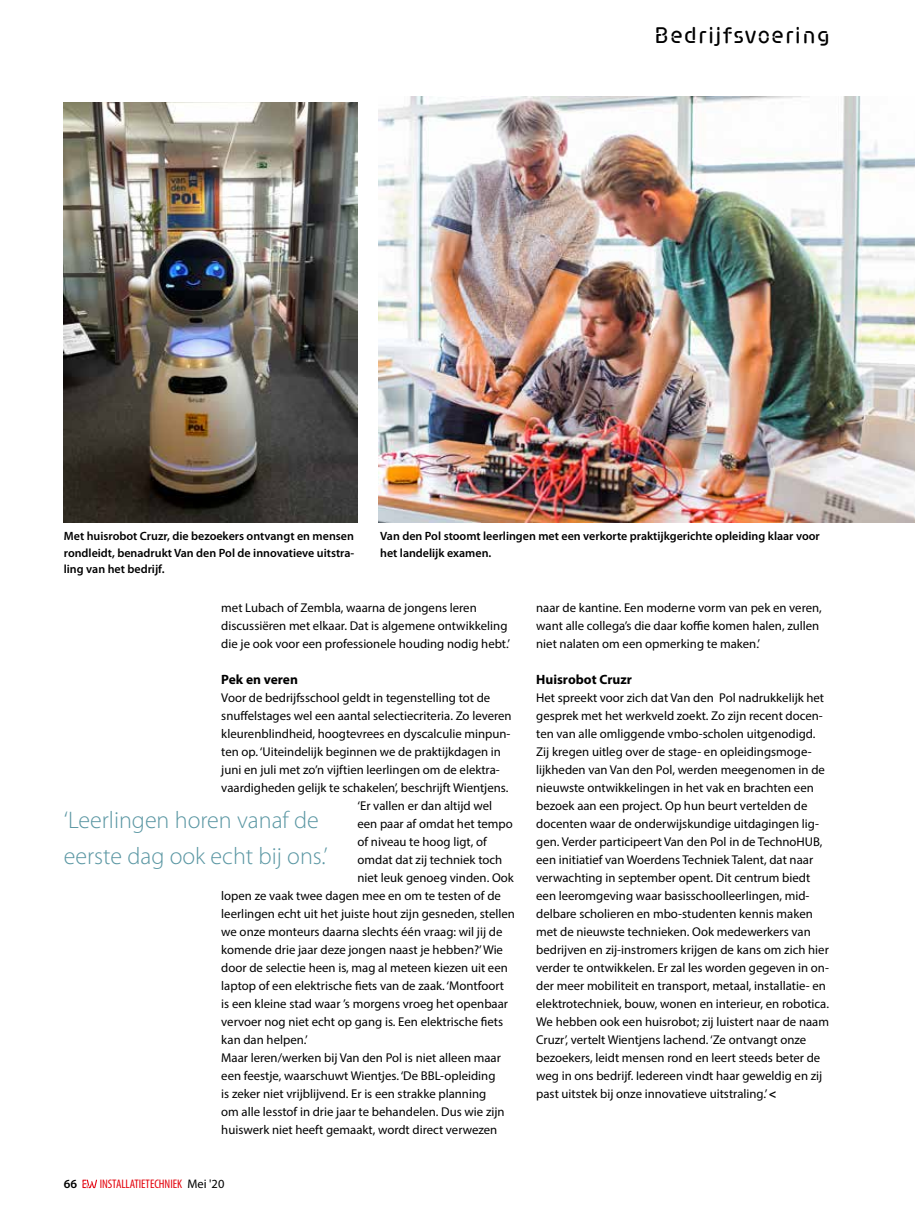
<style>
.page{position:relative;width:915px;height:1212px;background:#fff}
.page>*{position:absolute;margin:0;border:0;box-sizing:border-box;transform-origin:0 0}
.t1{font:300 24px/36px "Myriad Pro";color:#5b97a3}
.t2{font:24px "Siruca";letter-spacing:.05em;color:#000}
.t3{font:700 13.5px "Myriad Pro";color:#000}
.t4{font:12.75px/18px "Myriad Pro";color:#000}
.t5{font:condensed 12.45px "Myriad Pro";letter-spacing:-.005em;color:#e3000b}
.t6{font:600 12.45px "Myriad Pro";color:#000}
.t7{font:600 12px/16.5px "Myriad Pro";color:#000;text-align:justify}
.s1{font-stretch:normal;color:#000}
.s2{font-weight:700}
</style>
<div class="page">
<svg style="left:82px;top:1179px;width:15px;height:9px"></svg>
<img style="left:64px;top:102px;width:293px;height:420px">
<img style="left:378px;top:96px;width:536px;height:426px">
<h1 class="t2" style="left:654px;top:22px;width:177px">Bedrijfsvoering</h1>
<p class="t7" style="left:64px;top:527px;width:292px">Met huisrobot Cruzr, die bezoekers ontvangt en mensen rondleidt, benadrukt Van den Pol de innovatieve uitstra&shy;ling van het bedrijf.</p>
<p class="t7" style="left:380px;top:527px;width:441px">Van den Pol stoomt leerlingen met een verkorte praktijkgerichte opleiding klaar voor het landelijk examen.</p>
<p class="t4" style="left:221px;top:599px;width:290px">met Lubach of Zembla, waarna de jongens leren discussiëren met elkaar. Dat is algemene ontwikkeling die je ook voor een professionele houding nodig hebt.’</p>
<p class="t3" style="left:221px;top:671px;width:78px">Pek en veren</p>
<p class="t4" style="left:221px;top:689px;width:270px">Voor de bedrijfsschool geldt in tegenstelling tot de</p>
<p class="t4" style="left:221px;top:707px;width:292px">snuffelstages wel een aantal selectiecriteria. Zo leveren</p>
<p class="t4" style="left:221px;top:725px;width:290px">kleurenblindheid, hoogtevrees en dyscalculie minpun-</p>
<p class="t4" style="left:221px;top:743px;width:281px">ten op. ‘Uiteindelijk beginnen we de praktijkdagen in</p>
<p class="t4" style="left:221px;top:761px;width:280px">juni en juli met zo’n vijftien leerlingen om de elektra-</p>
<p class="t4" style="left:221px;top:779px;width:288px">vaardigheden gelijk te schakelen’, beschrijft Wientjens.</p>
<p class="t4" style="left:357px;top:797px;width:136px">‘Er vallen er dan altijd wel</p>
<p class="t4" style="left:357px;top:815px;width:157px">een paar af omdat het tempo</p>
<p class="t4" style="left:357px;top:833px;width:131px">of niveau te hoog ligt, of</p>
<p class="t4" style="left:357px;top:851px;width:146px">omdat dat zij techniek toch</p>
<p class="t4" style="left:357px;top:869px;width:158px">niet leuk genoeg vinden. Ook</p>
<p class="t4" style="left:221px;top:887px;width:281px">lopen ze vaak twee dagen mee en om te testen of de</p>
<p class="t4" style="left:221px;top:905px;width:295px">leerlingen echt uit het juiste hout zijn gesneden, stellen</p>
<p class="t4" style="left:221px;top:923px;width:282px">we onze monteurs daarna slechts één vraag: wil jij de</p>
<p class="t4" style="left:221px;top:941px;width:283px">komende drie jaar deze jongen naast je hebben?’ Wie</p>
<p class="t4" style="left:221px;top:959px;width:288px">door de selectie heen is, mag al meteen kiezen uit een</p>
<p class="t4" style="left:221px;top:977px;width:284px">laptop of een elektrische fiets van de zaak. ‘Montfoort</p>
<p class="t4" style="left:221px;top:995px;width:288px">is een kleine stad waar ’s morgens vroeg het openbaar</p>
<p class="t4" style="left:221px;top:1013px;width:283px">vervoer nog niet echt op gang is. Een elektrische fiets</p>
<p class="t4" style="left:221px;top:1031px;width:88px">kan dan helpen.’</p>
<p class="t4" style="left:221px;top:1049px;width:281px">Maar leren/werken bij Van den Pol is niet alleen maar</p>
<p class="t4" style="left:221px;top:1067px;width:275px">een feestje, waarschuwt Wientjes. ‘De BBL-opleiding</p>
<p class="t4" style="left:221px;top:1085px;width:266px">is zeker niet vrijblijvend. Er is een strakke planning</p>
<p class="t4" style="left:221px;top:1103px;width:285px">om alle lesstof in drie jaar te behandelen. Dus wie zijn</p>
<p class="t4" style="left:221px;top:1121px;width:277px">huiswerk niet heeft gemaakt, wordt direct verwezen</p>
<h1 class="t1" style="left:64px;top:802px;width:265px">‘Leerlingen horen vanaf de eerste dag ook echt bij ons.’</h1>
<p class="t6" style="left:64px;top:1176px;width:15px">66</p>
<p class="t5" style="left:100px;top:1176px;width:126px">INSTALLATIETECHNIEK <span class="s1">Mei '20</span></p>
<p class="t4" style="left:536px;top:599px;width:287px">naar de kantine. Een moderne vorm van pek en veren, want alle collega’s die daar koffie komen halen, zullen niet nalaten om een opmerking te maken.’</p>
<p class="t3" style="left:536px;top:671px;width:97px">Huisrobot Cruzr</p>
<p class="t4" style="left:536px;top:689px;width:294px">Het spreekt voor zich dat Van den Pol nadrukkelijk het gesprek met het werkveld zoekt. Zo zijn recent docen&shy;ten van alle omliggende vmbo-scholen uitgenodigd.<br>Zij kregen uitleg over de stage- en opleidingsmoge&shy;lijkheden van Van den Pol, werden meegenomen in de nieuwste ontwikkelingen in het vak en brachten een bezoek aan een project. Op hun beurt vertelden de docenten waar de onderwijskundige uitdagingen lig&shy;gen. Verder participeert Van den Pol in de TechnoHUB, een initiatief van Woerdens Techniek Talent, dat naar verwachting in september opent. Dit centrum biedt een leeromgeving waar basisschoolleerlingen, mid&shy;delbare scholieren en mbo-studenten kennis maken met de nieuwste technieken. Ook medewerkers van bedrijven en zij-instromers krijgen de kans om zich hier verder te ontwikkelen. Er zal les worden gegeven in on&shy;der meer mobiliteit en transport, metaal, installatie- en elektrotechniek, bouw, wonen en interieur, en robotica.<br>We hebben ook een huisrobot; zij luistert naar de naam Cruzr’, vertelt Wientjens lachend. ‘Ze ontvangt onze bezoekers, leidt mensen rond en leert steeds beter de weg in ons bedrijf. Iedereen vindt haar geweldig en zij past uitstek bij onze innovatieve uitstraling.’ <span class="s2">&lt;</span></p>
</div>
